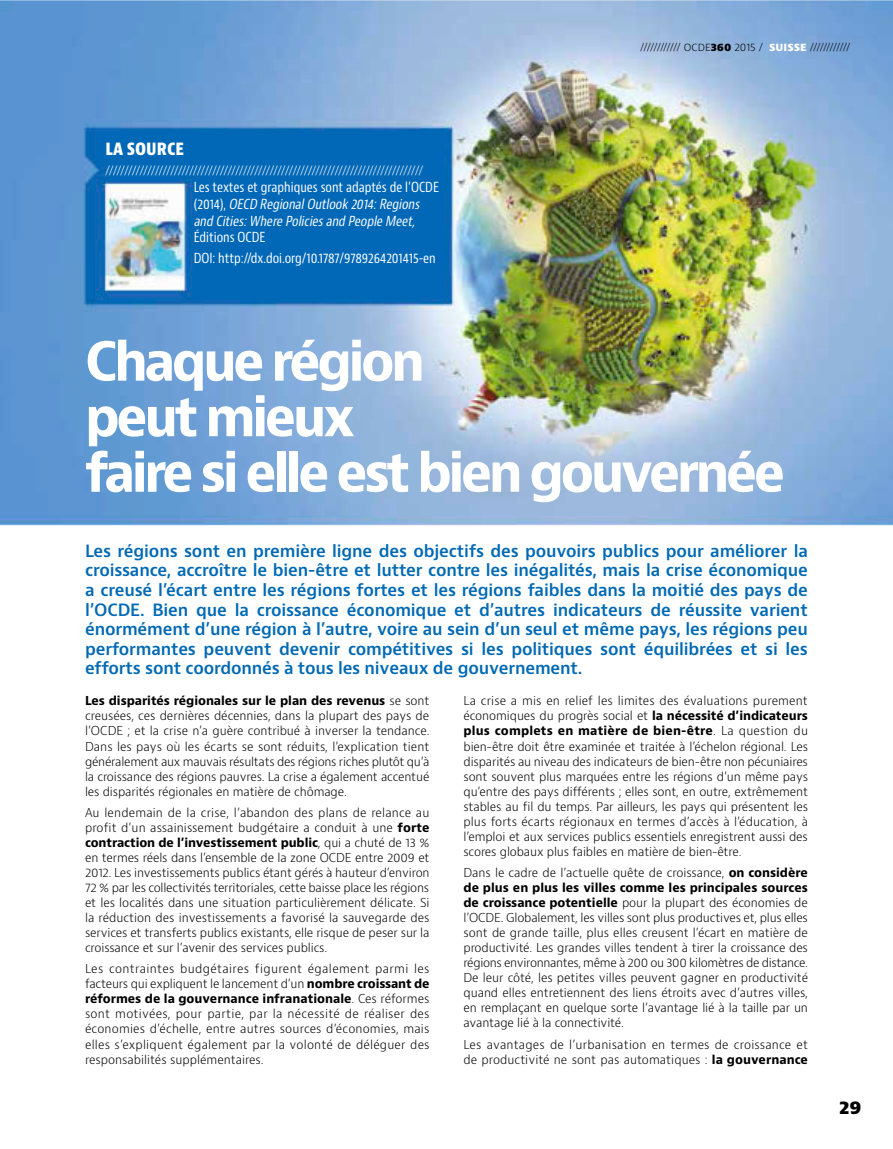
<style>
.page{position:relative;width:893px;height:1149px;background:#fff}
.page>*{position:absolute;margin:0;border:0;box-sizing:border-box;transform-origin:0 0}
.t1{font:700 52.5px/55.5px "Bernino Sans";letter-spacing:-.07em;color:#fff}
.t2{font:800 condensed 18px "Bernino Sans";color:#fff}
.t3{font:800 18px "Bernino Sans";color:#000}
.t4{font:600 16.5px/19.5px "Bernino Sans";letter-spacing:-.01em;color:#0069b4;text-align:justify}
.t5{font:italic condensed 13.5px/16.5px "Bernino Sans";color:#fff}
.t6{font:condensed 13.5px/20.7px "Bernino Sans";color:#fff}
.t7{font:300 12.15px "Bernino Sans";color:#fff}
.t8{font:300 12px/15px "Bernino Sans";letter-spacing:-.01em;color:#000;text-align:justify}
.t9{font:300 10.5px "Bernino Sans";color:#000}
.s1{font-style:normal}
.s2{font-weight:800}
.s3{font-weight:800;color:#fff}
.s4{font-weight:700}
</style>
<div class="page">
<img style="left:0;top:0;width:893px;height:526px">
<h2 class="t2" style="left:105px;top:137px;width:80px">LA SOURCE</h2>
<p class="t7" style="left:105px;top:162px;width:320px">///////////////////////////////////////////////////////////////////////////////////</p>
<p class="t5" style="left:194px;top:179px;width:247px"><span class="s1">Les textes et graphiques sont adaptés de l’OCDE ( 2 0 1 4 ) ,</span> OECD RegionalOutlook 2014:Regions and Cities:Where Policiesand People Meet,</p>
<p class="t6" style="left:194px;top:227px;width:244px">Éditions OCDE<br>DOI: http://dx.doi.org/10.1787/9789264201415-en</p>
<p class="t9" style="left:640px;top:40px;width:212px">//////////// OCDE<span class="s2">360</span> 2015 / <span class="s3">SUISSE</span> ////////////</p>
<h1 class="t1" style="left:85px;top:335px;width:702px">Chaque région<br>peut mieux<br>faire si elle est bien gouvernée</h1>
<p class="t4" style="left:85px;top:541px;width:724px">Les régions sont en première ligne des objectifs des pouvoirs publics pour améliorer la croissance, accroître le bien-être et lutter contre les inégalités, mais la crise économique a creusé l’écart entre les régions fortes et les régions faibles dans la moitié des pays de l’OCDE. Bien que la croissance économique et d’autres indicateurs de réussite varient énormément d’une région à l’autre, voire au sein d’un seul et même pays, les régions peu performantes peuvent devenir compétitives si les politiques sont équilibrées et si les efforts sont coordonnés à tous les niveaux de gouvernement.</p>
<p class="t8" style="left:85px;top:693px;width:346px"><span class="s4">Les disparités régionales sur le plan des revenus</span> se sont creusées, ces dernières décennies, dans la plupart des pays de l’OCDE ; et la crise n’a guère contribué à inverser la tendance.<br>Dans les pays où les écarts se sont réduits, l’explication tient généralement aux mauvais résultats des régions riches plutôt qu’à la croissance des régions pauvres. La crise a également accentué les disparités régionales en matière de chômage.</p>
<p class="t8" style="left:85px;top:805px;width:346px">Au lendemain de la crise, l’abandon des plans de relance au profit d’un assainissement budgétaire a conduit à une <span class="s4">forte contraction de l’investissement public</span>, qui a chuté de 13 % en termes réels dans l’ensemble de la zone OCDE entre 2009 et 2012. Les investissements publics étant gérés à hauteur d’environ 72 % par les collectivités territoriales, cette baisse place les régions et les localités dans une situation particulièrement délicate. Si la réduction des investissements a favorisé la sauvegarde des services et transferts publics existants, elle risque de peser sur la croissance et sur l’avenir des services publics.</p>
<p class="t8" style="left:85px;top:961px;width:346px">Les contraintes budgétaires figurent également parmi les facteurs qui expliquent le lancement d’un <span class="s4">nombre croissant de réformes de la gouvernance infranationale</span>. Ces réformes sont motivées, pour partie, par la nécessité de réaliser des économies d’échelle, entre autres sources d’économies, mais elles s’expliquent également par la volonté de déléguer des responsabilités supplémentaires.</p>
<p class="t8" style="left:463px;top:693px;width:346px">La crise a mis en relief les limites des évaluations purement économiques du progrès social et <span class="s4">la nécessité d’indicateurs plus complets en matière de bien-être</span>. La question du bien-être doit être examinée et traitée à l’échelon régional. Les disparités au niveau des indicateurs de bien-être non pécuniaires sont souvent plus marquées entre les régions d’un même pays qu’entre des pays différents ; elles sont, en outre, extrêmement stables au fil du temps. Par ailleurs, les pays qui présentent les plus forts écarts régionaux en termes d’accès à l’éducation, à l’emploi et aux services publics essentiels enregistrent aussi des scores globaux plus faibles en matière de bien-être.</p>
<p class="t8" style="left:463px;top:865px;width:346px">Dans le cadre de l’actuelle quête de croissance, <span class="s4">on considère de plus en plus les villes comme les principales sources de croissance potentielle</span> pour la plupart des économies de l’OCDE. Globalement, les villes sont plus productives et, plus elles sont de grande taille, plus elles creusent l’écart en matière de productivité. Les grandes villes tendent à tirer la croissance des régions environnantes, même à 200 ou 300 kilomètres de distance.<br>De leur côté, les petites villes peuvent gagner en productivité quand elles entretiennent des liens étroits avec d’autres villes, en remplaçant en quelque sorte l’avantage lié à la taille par un avantage lié à la connectivité.</p>
<p class="t8" style="left:463px;top:1036px;width:346px">Les avantages de l’urbanisation en termes de croissance et de productivité ne sont pas automatiques : <span class="s4">la gouvernance</span></p>
<h2 class="t3" style="left:839px;top:1094px;width:24px">29</h2>
</div>
